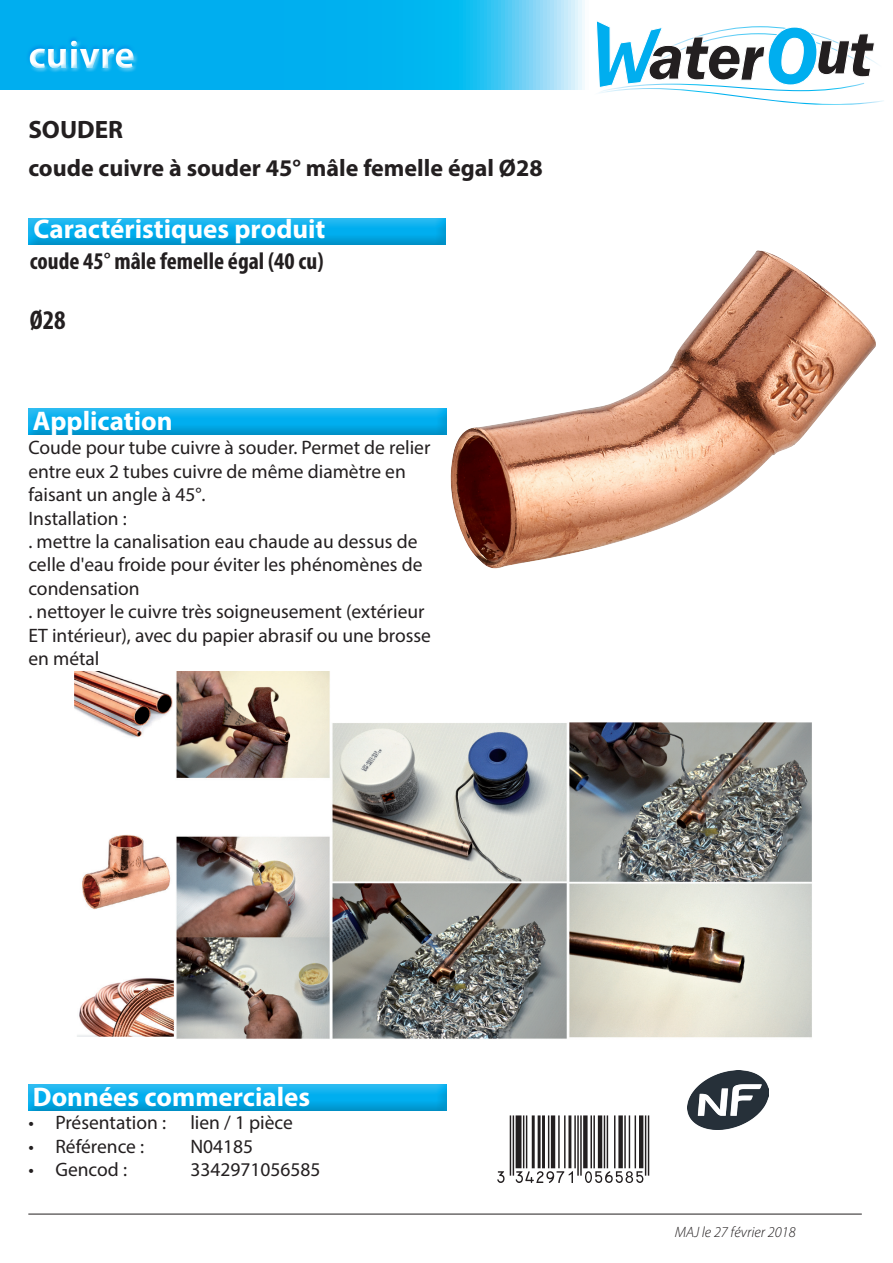
<style>
.page{position:relative;width:893px;height:1263px;background:#fff}
.page>*{position:absolute;margin:0;border:0;box-sizing:border-box;transform-origin:0 0}
.t1{font:700 39px "Myriad Pro";color:#fff}
.t2{font:700 27px "Myriad Pro";color:#fff}
.t3{font:700 condensed 27px "Myriad Pro";color:#231f20}
.t4{font:700 25.2px "Myriad Pro";color:#231f20}
.t5{font:700 24px "Myriad Pro";color:#231f20}
.t6{font:700 condensed 24px "Myriad Pro";color:#231f20}
.t7{font:19.5px/23.4px "Myriad Pro";color:#231f20}
.t8{font:italic 300 15px "Myriad Pro";color:#231f20}
</style>
<div class="page">
<svg style="left:1px;top:1px;width:584px;height:18px"></svg>
<div style="left:26px;top:217px;width:420px;height:30px;background:#231f20;opacity:.75"></div>
<div style="left:0;top:19px;width:609px;height:106px;background:#00aeef;opacity:.75"></div>
<img style="left:450px;top:250px;width:426px;height:319px">
<img style="left:687px;top:1071px;width:81px;height:59px">
<div style="left:26px;top:407px;width:420px;height:30px;background:#231f20;opacity:.75"></div>
<div style="left:26px;top:1084px;width:420px;height:30px;background:#231f20;opacity:.75"></div>
<hr style="left:28px;top:1214px;width:834px;height:1px;background:#231f20">
<svg style="left:592px;top:20px;width:292px;height:85px"></svg>
<img style="left:74px;top:672px;width:738px;height:367px">
<h1 class="t1" style="left:28px;top:30px;width:108px">cuivre</h1>
<p class="t4" style="left:28px;top:113px;width:96px">SOUDER</p>
<p class="t5" style="left:28px;top:153px;width:516px">coude cuivre à souder 45° mâle femelle égal Ø28</p>
<p class="t2" style="left:34px;top:212px;width:293px">Caractéristiques produit</p>
<p class="t6" style="left:30px;top:246px;width:295px">coude 45° mâle femelle égal (40 cu)</p>
<p class="t3" style="left:30px;top:303px;width:37px">Ø28</p>
<p class="t2" style="left:33px;top:403px;width:141px">Application</p>
<p class="t7" style="left:28px;top:436px;width:404px">Coude pour tube cuivre à souder. Permet de relier entre eux 2 tubes cuivre de même diamètre en faisant un angle à 45°.<br>Installation :<br>. mettre la canalisation eau chaude au dessus de celle d'eau froide pour éviter les phénomènes de condensation<br>. nettoyer le cuivre très soigneusement (extérieur ET intérieur), avec du papier abrasif ou une brosse en métal</p>
<p class="t2" style="left:33px;top:1079px;width:279px">Données commerciales</p>
<p class="t7" style="left:28px;top:1111px;width:266px">• Présentation : lien / 1 pièce</p>
<p class="t7" style="left:28px;top:1134px;width:117px">• Référence :</p>
<p class="t7" style="left:190px;top:1134px;width:64px">N04185</p>
<p class="t7" style="left:28px;top:1158px;width:100px">• Gencod :</p>
<p class="t7" style="left:190px;top:1158px;width:132px">3342971056585</p>
<p class="t8" style="left:675px;top:1223px;width:122px">MAJ le 27 février 2018</p>
</div>
